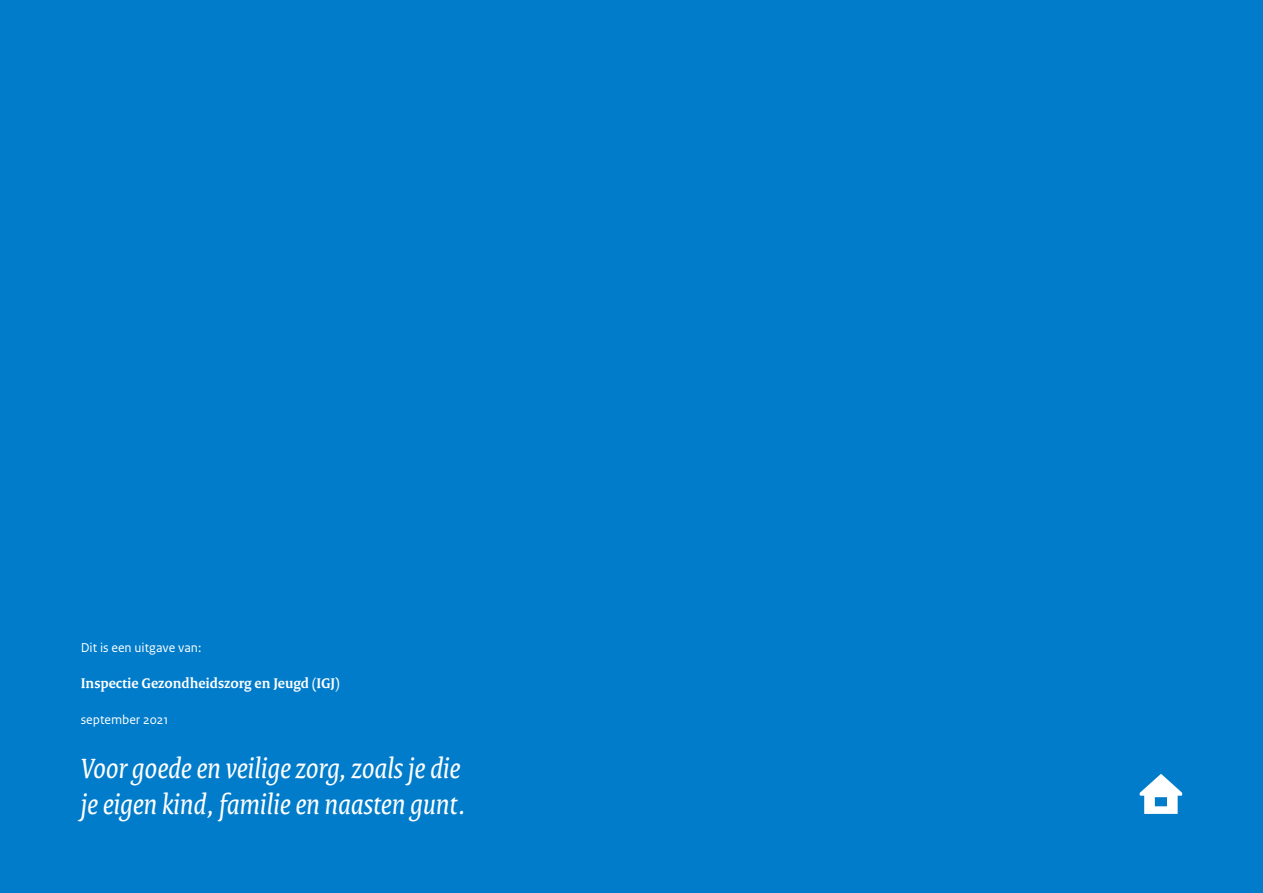
<style>
.page{position:relative;width:1263px;height:893px;background:#007ccb}
.page>*{position:absolute;margin:0;border:0;box-sizing:border-box;transform-origin:0 0}
.A_Pay-off{font:italic 30px/36px "Rijksoverheid Serif";color:#fff}
.P_Broodtekst_Serif_b{font:700 15px "Rijksoverheid Serif";color:#fff}
.P_Broodtekst-sans{font:13.5px "Rijksoverheid Sans Text";color:#fff}
</style>
<div class="page">
<svg style="left:1140px;top:774px;width:42px;height:40px"></svg>
<p class="P_Broodtekst-sans" style="left:81px;top:640px;width:122px">Dit is een uitgave van:</p>
<p class="P_Broodtekst_Serif_b" style="left:81px;top:674px;width:261px">Inspectie Gezondheidszorg en Jeugd (IGJ)</p>
<p class="P_Broodtekst-sans" style="left:81px;top:712px;width:89px">september 2021</p>
<p class="A_Pay-off" style="left:81px;top:750px;width:387px">Voor goede en veilige zorg, zoals je die je eigen kind, familie en naasten gunt.</p>
</div>
